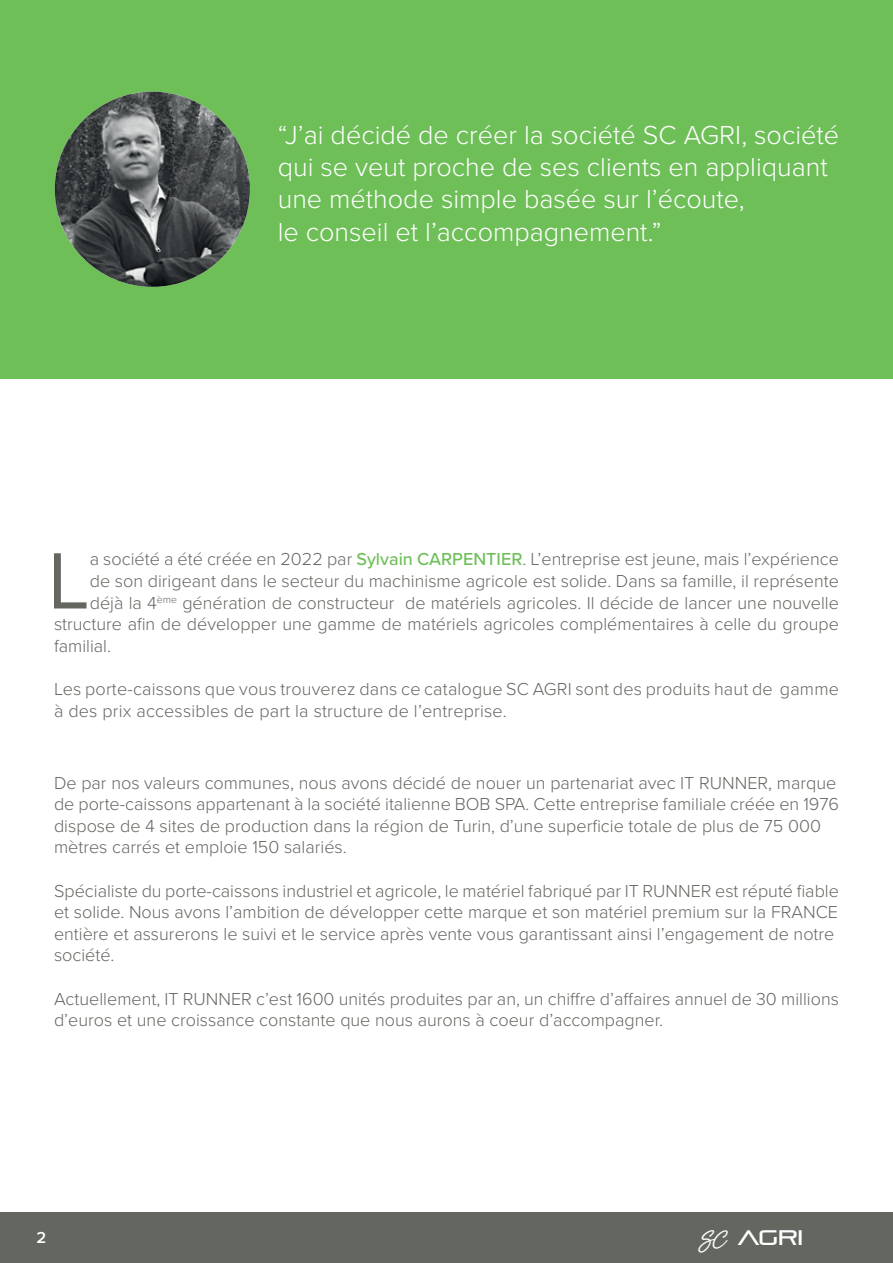
<style>
.page{position:relative;width:893px;height:1263px;background:#fff}
.page>*{position:absolute;margin:0;border:0;box-sizing:border-box;transform-origin:0 0}
.t1{font:82.8px "Proxima Nova";color:#636760}
.t2{font:300 27px/32.4px "Proxima Nova";color:#fff}
.t3{font:21px "Pirulen Rg";color:#fff}
.t4{font:300 18px/21.6px "Proxima Nova";color:#636760}
.t5{font:600 16.5px "Proxima Nova";color:#fff}
.s1{font-weight:500;color:#6ebf58}
.s2{font-family:"Shelby";font-weight:700;font-size:27px}
</style>
<div class="page">
<div style="left:0;top:1212px;width:893px;height:51px;background:#636760"></div>
<div style="left:0;top:0;width:893px;height:378px;background:#6ebf58"></div>
<img style="left:55px;top:92px;width:195px;height:195px;border-radius:98px">
<h2 class="t2" style="left:278px;top:117px;width:563px">“J’ai décidé de créer la société SC AGRI, société qui se veut proche de ses clients en appliquant une méthode simple basée sur l’écoute,<br>le conseil et l’accompagnement.”</h2>
<h1 class="t1" style="left:48px;top:519px;width:44px">L</h1>
<p class="t4" style="left:90px;top:547px;width:751px">a société a été créée en 2022 par <span class="s1">Sylvain CARPENTIER</span>. L’entreprise est jeune, mais l’expérience</p>
<p class="t4" style="left:90px;top:569px;width:751px">de son dirigeant dans le secteur du machinisme agricole est solide. Dans sa famille, il représente</p>
<p class="t4" style="left:90px;top:591px;width:751px">déjà la 4<sup>ème</sup> génération de constructeur de matériels agricoles. Il décide de lancer une nouvelle</p>
<p class="t4" style="left:54px;top:612px;width:786px">structure afin de développer une gamme de matériels agricoles complémentaires à celle du groupe</p>
<p class="t4" style="left:54px;top:634px;width:59px">familial.</p>
<p class="t4" style="left:54px;top:677px;width:786px">Les porte-caissons que vous trouverez dans ce catalogue SC AGRI sont des produits haut de gamme à des prix accessibles de part la structure de l’entreprise.</p>
<p class="t4" style="left:54px;top:771px;width:786px">De par nos valeurs communes, nous avons décidé de nouer un partenariat avec IT RUNNER, marque de porte-caissons appartenant à la société italienne BOB SPA. Cette entreprise familiale créée en 1976 dispose de 4 sites de production dans la région de Turin, d’une superficie totale de plus de 75 000 mètres carrés et emploie 150 salariés.</p>
<p class="t4" style="left:54px;top:879px;width:786px">Spécialiste du porte-caissons industriel et agricole, le matériel fabriqué par IT RUNNER est réputé fiable et solide. Nous avons l’ambition de développer cette marque et son matériel premium sur la FRANCE entière et assurerons le suivi et le service après vente vous garantissant ainsi l’engagement de notre société.</p>
<p class="t4" style="left:54px;top:987px;width:786px">Actuellement, IT RUNNER c’est 1600 unités produites par an, un chiffre d’affaires annuel de 30 millions d’euros et une croissance constante que nous aurons à coeur d’accompagner.</p>
<p class="t5" style="left:36px;top:1225px;width:11px">2</p>
<p class="t3" style="left:702px;top:1225px;width:103px"><span class="s2">SC</span> AGRI</p>
</div>
